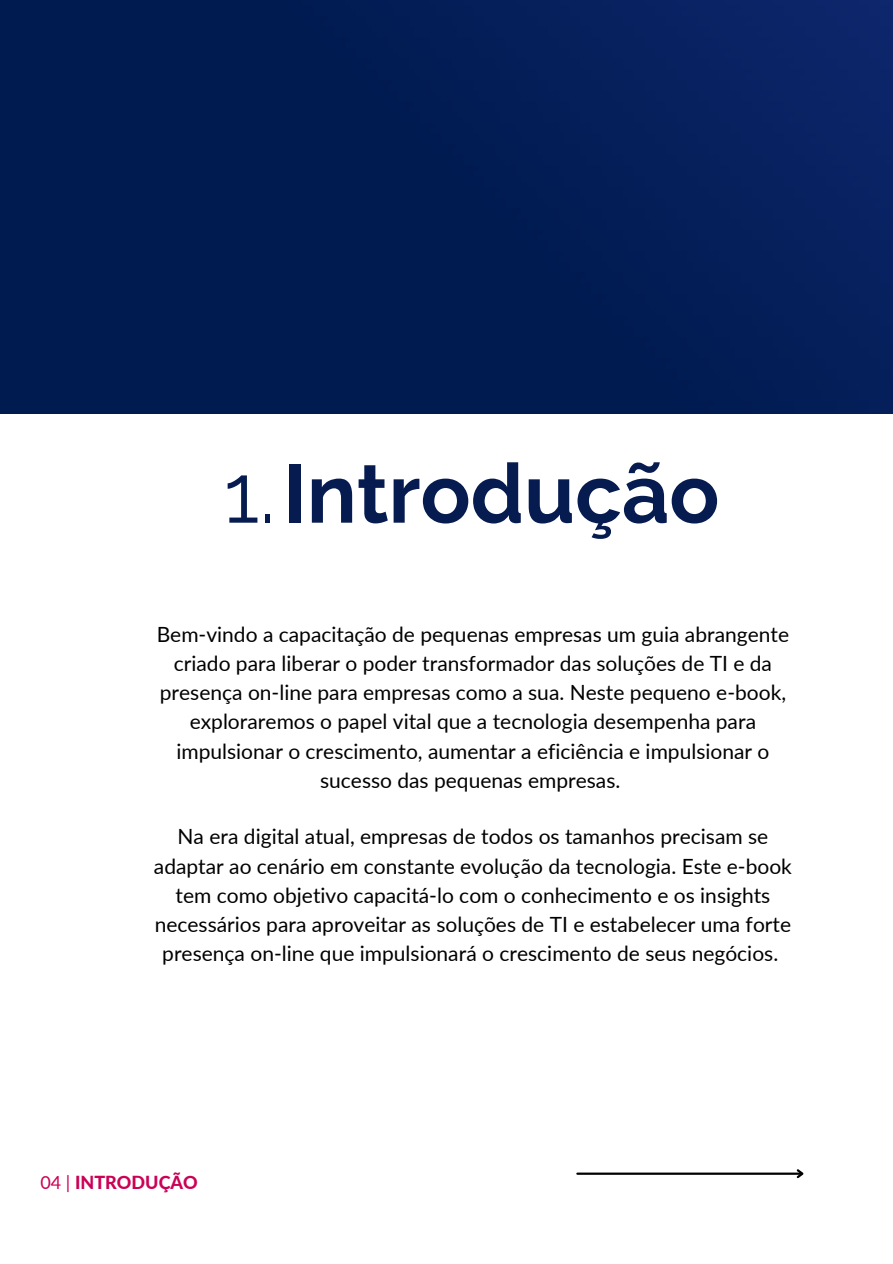
<style>
.page{position:relative;width:893px;height:1264px;background:#fff}
.page>*{position:absolute;margin:0;border:0;box-sizing:border-box;transform-origin:0 0}
.t1{font:700 82.65px "Raleway";color:#061b4f}
.t2{font:21px/29.2px "Lato";color:#000;text-align:center}
.t3{font:800 18px "Lato";color:#cb0155}
.s1{font-weight:400}
</style>
<div class="page">
<img style="left:0;top:0;width:892px;height:414px">
<hr style="left:577px;top:1172px;width:224px;height:2px;background:#000">
<svg style="left:794px;top:1169px;width:10px;height:10px"></svg>
<p class="t1" style="left:224px;top:445px;width:497px"><span class="s1">1.</span>Introdução</p>
<p class="t2" style="left:157px;top:618px;width:634px">Bem-vindo a capacitação de pequenas empresas um guia abrangente criado para liberar o poder transformador das soluções de TI e da presença on-line para empresas como a sua. Neste pequeno e-book, exploraremos o papel vital que a tecnologia desempenha para impulsionar o crescimento, aumentar a eficiência e impulsionar o sucesso das pequenas empresas.</p>
<p class="t2" style="left:154px;top:821px;width:639px">Na era digital atual, empresas de todos os tamanhos precisam se adaptar ao cenário em constante evolução da tecnologia. Este e-book tem como objetivo capacitá-lo com o conhecimento e os insights necessários para aproveitar as soluções de TI e estabelecer uma forte presença on-line que impulsionará o crescimento de seus negócios.</p>
<p class="t3" style="left:40px;top:1170px;width:159px"><span class="s1">04 |</span> INTRODUÇÃO</p>
</div>
